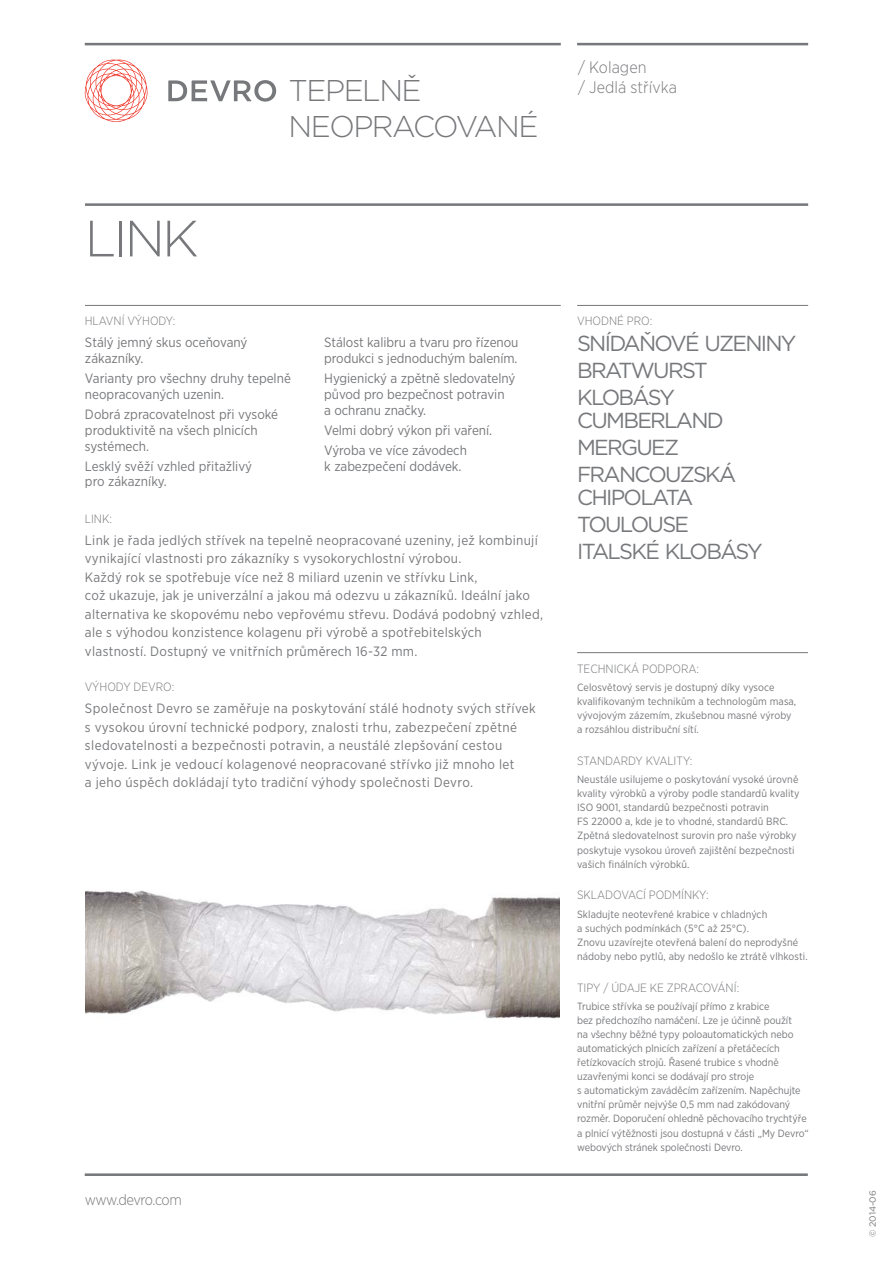
<style>
.page{position:relative;width:893px;height:1263px;background:#fff}
.page>*{position:absolute;margin:0;border:0;box-sizing:border-box;transform-origin:0 0}
.t1{font:300 51px "Gotham";color:#77787b}
.t2{font:300 30px/36px "Gotham";letter-spacing:-.05em;color:#77787b}
.t3{font:300 21.75px/27.2px "Gotham";letter-spacing:-.08em;color:#77787b}
.t4{font:300 16.5px/19.8px "Gotham Narrow";letter-spacing:.005em;color:#77787b}
.t5{font:300 15px "Gotham Narrow";letter-spacing:-.04em;color:#77787b}
.t6{font:300 13.5px/18.5px "Gotham Narrow";letter-spacing:.02em;color:#77787b}
.t7{font:300 13.5px/15.8px "Gotham Narrow";letter-spacing:-.005em;color:#77787b}
.t8{font:300 13.5px/15.8px "Gotham Narrow";color:#77787b}
.t9{font:300 12px "Gotham Narrow";color:#77787b}
.t10{font:300 10.5px/14.1px "Gotham Narrow";letter-spacing:-.005em;color:#77787b}
.t11{font:300 9px "Gotham";color:#77787b}
</style>
<div class="page">
<hr style="left:85px;top:305px;width:476px;height:1px;background:#77787b">
<hr style="left:577px;top:305px;width:231px;height:1px;background:#77787b">
<img style="left:85px;top:890px;width:475px;height:129px">
<hr style="left:577px;top:652px;width:231px;height:1px;background:#77787b">
<svg style="left:84px;top:60px;width:64px;height:62px"></svg>
<svg style="left:168px;top:80px;width:108px;height:22px"></svg>
<hr style="left:85px;top:203px;width:723px;height:3px;background:#77787b">
<hr style="left:85px;top:43px;width:476px;height:2px;background:#77787b">
<hr style="left:577px;top:43px;width:231px;height:2px;background:#77787b">
<hr style="left:85px;top:1173px;width:723px;height:3px;background:#77787b">
<h1 class="t1" style="left:85px;top:209px;width:115px">LINK</h1>
<h2 class="t2" style="left:289px;top:73px;width:251px">TEPELNĚ<br>NEOPRACOVANÉ</h2>
<h3 class="t4" style="left:578px;top:58px;width:100px">/ Kolagen<br>/ Jedlá střívka</h3>
<p class="t9" style="left:85px;top:317px;width:92px">HLAVNÍ VÝHODY:</p>
<p class="t9" style="left:577px;top:317px;width:77px">VHODNÉ PRO:</p>
<p class="t8" style="left:85px;top:336px;width:164px">Stálý jemný skus oceňovaný zákazníky.</p>
<p class="t8" style="left:85px;top:371px;width:207px">Varianty pro všechny druhy tepelně neopracovaných uzenin.</p>
<p class="t8" style="left:85px;top:407px;width:195px">Dobrá zpracovatelnost při vysoké produktivitě na všech plnicích systémech.</p>
<p class="t8" style="left:85px;top:459px;width:168px">Lesklý svěží vzhled přitažlivý pro zákazníky.</p>
<p class="t9" style="left:85px;top:514px;width:29px">LINK:</p>
<p class="t7" style="left:324px;top:336px;width:196px">Stálost kalibru a tvaru pro řízenou produkci s jednoduchým balením.</p>
<p class="t7" style="left:324px;top:371px;width:193px">Hygienický a zpětně sledovatelný původ pro bezpečnost potravin<br>a ochranu značky.</p>
<p class="t7" style="left:324px;top:421px;width:169px;line-height:20px">Velmi dobrý výkon při vaření.<br>Výroba ve více závodech</p>
<p class="t7" style="left:324px;top:459px;width:139px">k zabezpečení dodávek.</p>
<p class="t6" style="left:85px;top:532px;width:460px">Link je řada jedlých střívek na tepelně neopracované uzeniny, jež kombinují vynikající vlastnosti pro zákazníky s vysokorychlostní výrobou.<br>Každý rok se spotřebuje více než 8 miliard uzenin ve střívku Link,<br>což ukazuje, jak je univerzální a jakou má odezvu u zákazníků. Ideální jako alternativa ke skopovému nebo vepřovému střevu. Dodává podobný vzhled, ale s výhodou konzistence kolagenu při výrobě a spotřebitelských vlastností. Dostupný ve vnitřních průměrech 16-32 mm.</p>
<p class="t9" style="left:85px;top:683px;width:91px">VÝHODY DEVRO:</p>
<p class="t6" style="left:85px;top:700px;width:452px">Společnost Devro se zaměřuje na poskytování stálé hodnoty svých střívek s vysokou úrovní technické podpory, znalosti trhu, zabezpečení zpětné sledovatelnosti a bezpečnosti potravin, a neustálé zlepšování cestou vývoje. Link je vedoucí kolagenové neopracované střívko již mnoho let<br>a jeho úspěch dokládají tyto tradiční výhody společnosti Devro.</p>
<h3 class="t5" style="left:85px;top:1194px;width:99px">www.devro.com</h3>
<h3 class="t3" style="left:577px;top:330px;width:221px">SNÍDAŇOVÉ UZENINY<br>BRATWURST<br>KLOBÁSY</h3>
<h3 class="t3" style="left:577px;top:407px;width:161px">CUMBERLAND<br>MERGUEZ<br>FRANCOUZSKÁ</h3>
<h3 class="t3" style="left:577px;top:484px;width:187px">CHIPOLATA<br>TOULOUSE<br>ITALSKÉ KLOBÁSY</h3>
<p class="t9" style="left:577px;top:664px;width:123px">TECHNICKÁ PODPORA:</p>
<p class="t10" style="left:577px;top:681px;width:221px">Celosvětový servis je dostupný díky vysoce kvalifikovaným technikům a technologům masa, vývojovým zázemím, zkušebnou masné výroby a rozsáhlou distribuční sítí.</p>
<p class="t9" style="left:577px;top:756px;width:117px">STANDARDY KVALITY:</p>
<p class="t10" style="left:577px;top:773px;width:224px">Neustále usilujeme o poskytování vysoké úrovně kvality výrobků a výroby podle standardů kvality ISO 9001, standardů bezpečnosti potravin<br>FS 22000 a, kde je to vhodné, standardů BRC.<br>Zpětná sledovatelnost surovin pro naše výrobky poskytuje vysokou úroveň zajištění bezpečnosti vašich finálních výrobků.</p>
<p class="t9" style="left:577px;top:891px;width:133px">SKLADOVACÍ PODMÍNKY:</p>
<p class="t10" style="left:577px;top:908px;width:232px">Skladujte neotevřené krabice v chladných<br>a suchých podmínkách (5°C až 25°C).<br>Znovu uzavírejte otevřená balení do neprodyšné nádoby nebo pytlů, aby nedošlo ke ztrátě vlhkosti.</p>
<p class="t9" style="left:577px;top:983px;width:164px">TIPY / ÚDAJE KE ZPRACOVÁNÍ:</p>
<p class="t10" style="left:577px;top:1000px;width:233px">Trubice střívka se používají přímo z krabice<br>bez předchozího namáčení. Lze je účinně použít<br>na všechny běžné typy poloautomatických nebo automatických plnicích zařízení a přetáčecích řetízkovacích strojů. Řasené trubice s vhodně uzavřenými konci se dodávají pro stroje<br>s automatickým zaváděcím zařízením. Napěchujte vnitřní průměr nejvýše 0,5 mm nad zakódovaný rozměr. Doporučení ohledně pěchovacího trychtýře a plnicí výtěžnosti jsou dostupná v části „My Devro“ webových stránek společnosti Devro.</p>
<p class="t11" style="left:867px;top:1237px;width:49px;rotate:-90deg">© 2014-06</p>
</div>
